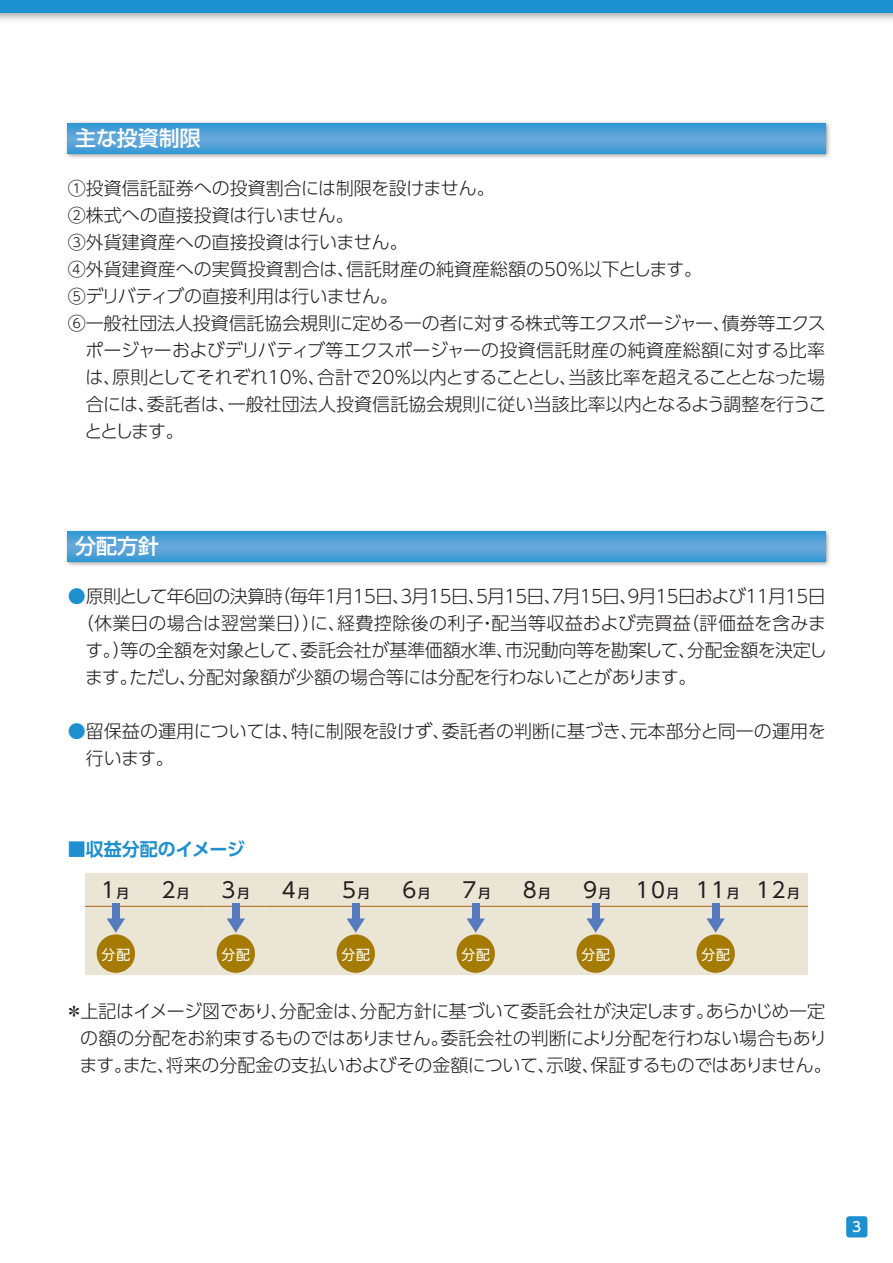
<style>
.page{position:relative;width:893px;height:1263px;background:#fff}
.page>*{position:absolute;margin:0;border:0;box-sizing:border-box;transform-origin:0 0}
.t1{font:21.3px "UD Shin Go Pro";color:#231f20}
.t2{font:500 21px "Shin Go Pr 5";color:#fff}
.t3{font:300 18px/27px "UD Shin Go Pro";letter-spacing:-.01em;color:#231f20}
.t4{font:300 18px "UD Shin Go Pro";letter-spacing:-.045em;color:#231f20}
.t5{font:300 18px "UD Shin Go Pro";letter-spacing:.02em;color:#231f20}
.t6{font:700 18px "UD Shin Go Pro De";letter-spacing:-.01em;color:#1d90d0}
.t7{font:13.8px "UD Shin Go Pro";letter-spacing:.07em;color:#fff}
.t8{font:500 13.8px "UD Shin Go Pro";color:#fff}
.s1{color:#1d90d0}
.s2{font-weight:500;font-size:12.75px}
</style>
<div class="page">
<div style="left:0;top:0;width:893px;height:24px;background:#231f20;opacity:.5"></div>
<div style="left:0;top:0;width:893px;height:13px;background:#1d90d0"></div>
<div style="left:846px;top:1216px;width:21px;height:21px;background:#1d90d0;border-radius:3px"></div>
<div style="left:65px;top:120px;width:766px;height:40px;background:#231f20;opacity:.5"></div>
<svg style="left:68px;top:123px;width:757px;height:30px;background:#4da0d7"></svg>
<div style="left:65px;top:528px;width:766px;height:39px;background:#231f20;opacity:.5"></div>
<svg style="left:68px;top:531px;width:757px;height:30px;background:#4ea0d7"></svg>
<div style="left:85px;top:873px;width:723px;height:102px;background:#eae5d5"></div>
<hr style="left:85px;top:906px;width:60px;height:1px;background:#ab650c">
<hr style="left:145px;top:906px;width:61px;height:1px;background:#ab650c">
<hr style="left:206px;top:906px;width:60px;height:1px;background:#ab650c">
<hr style="left:266px;top:906px;width:60px;height:1px;background:#ab650c">
<hr style="left:326px;top:906px;width:60px;height:1px;background:#ab650c">
<hr style="left:386px;top:906px;width:60px;height:1px;background:#ab650c">
<hr style="left:446px;top:906px;width:61px;height:1px;background:#ab650c">
<hr style="left:507px;top:906px;width:60px;height:1px;background:#ab650c">
<hr style="left:567px;top:906px;width:60px;height:1px;background:#ab650c">
<hr style="left:627px;top:906px;width:60px;height:1px;background:#ab650c">
<hr style="left:687px;top:906px;width:61px;height:1px;background:#ab650c">
<hr style="left:748px;top:906px;width:60px;height:1px;background:#ab650c">
<div style="left:112px;top:903px;width:8px;height:19px;background:#557bbe"></div>
<svg style="left:107px;top:918px;width:18px;height:15px"></svg>
<div style="left:97px;top:934px;width:38px;height:39px;background:#a67b03;border-radius:50%"></div>
<div style="left:232px;top:903px;width:8px;height:19px;background:#557bbe"></div>
<svg style="left:227px;top:918px;width:18px;height:15px"></svg>
<div style="left:217px;top:934px;width:38px;height:39px;background:#a67b03;border-radius:50%"></div>
<div style="left:352px;top:903px;width:8px;height:19px;background:#557bbe"></div>
<svg style="left:347px;top:918px;width:18px;height:15px"></svg>
<div style="left:337px;top:934px;width:38px;height:39px;background:#a67b03;border-radius:50%"></div>
<div style="left:472px;top:903px;width:8px;height:19px;background:#557bbe"></div>
<svg style="left:467px;top:918px;width:18px;height:15px"></svg>
<div style="left:457px;top:934px;width:38px;height:39px;background:#a67b03;border-radius:50%"></div>
<div style="left:592px;top:903px;width:7px;height:19px;background:#557bbe"></div>
<svg style="left:586px;top:918px;width:19px;height:15px"></svg>
<div style="left:576px;top:934px;width:39px;height:39px;background:#a67b03;border-radius:50%"></div>
<div style="left:712px;top:903px;width:7px;height:19px;background:#557bbe"></div>
<svg style="left:706px;top:918px;width:19px;height:15px"></svg>
<div style="left:696px;top:934px;width:39px;height:39px;background:#a67b03;border-radius:50%"></div>
<p class="t2" style="left:75px;top:121px;width:127px">主な投資制限</p>
<p class="t3" style="left:68px;top:174px;width:428px">①投資信託証券への投資割合には制限を設けません。</p>
<p class="t3" style="left:68px;top:201px;width:288px">②株式への直接投資は行いません。</p>
<p class="t3" style="left:68px;top:228px;width:342px">③外貨建資産への直接投資は行いません。</p>
<p class="t3" style="left:68px;top:255px;width:636px">④外貨建資産への実質投資割合は、信託財産の純資産総額の50％以下とします。</p>
<p class="t3" style="left:68px;top:282px;width:332px">⑤デリバティブの直接利用は行いません。</p>
<p class="t3" style="left:68px;top:309px;width:760px">⑥一般社団法人投資信託協会規則に定める一の者に対する株式等エクスポージャー、債券等エクス</p>
<p class="t3" style="left:85px;top:336px;width:741px">ポージャーおよびデリバティブ等エクスポージャーの投資信託財産の純資産総額に対する比率</p>
<p class="t3" style="left:85px;top:363px;width:741px">は、原則としてそれぞれ10％、合計で20％以内とすることとし、当該比率を超えることとなった場</p>
<p class="t3" style="left:86px;top:390px;width:742px">合には、委託者は、一般社団法人投資信託協会規則に従い当該比率以内となるよう調整を行うこ</p>
<p class="t3" style="left:85px;top:417px;width:101px">ととします。</p>
<p class="t2" style="left:75px;top:529px;width:86px">分配方針</p>
<p class="t4" style="left:68px;top:581px;width:759px"><span class="s1">●</span>原則として年６回の決算時（毎年１月15日、３月15日、５月15日、７月15日、９月15日および11月15日</p>
<p class="t5" style="left:76px;top:608px;width:752px">（休業日の場合は翌営業日））に、経費控除後の利子・配当等収益および売買益（評価益を含みま</p>
<p class="t3" style="left:85px;top:636px;width:743px">す。）等の全額を対象として、委託会社が基準価額水準、市況動向等を勘案して、分配金額を決定し</p>
<p class="t3" style="left:85px;top:663px;width:613px">ます。ただし、分配対象額が少額の場合等には分配を行わないことがあります。</p>
<p class="t3" style="left:86px;top:717px;width:741px;text-indent:-18px"><span class="s1">●</span>留保益の運用については、特に制限を設けず、委託者の判断に基づき、元本部分と同一の運用を行います。</p>
<p class="t6" style="left:68px;top:834px;width:179px">■収益分配のイメージ</p>
<p class="t1" style="left:101px;top:872px;width:30px">1<span class="s2">月</span></p>
<p class="t1" style="left:161px;top:872px;width:30px">2<span class="s2">月</span></p>
<p class="t1" style="left:222px;top:872px;width:30px">3<span class="s2">月</span></p>
<p class="t1" style="left:282px;top:872px;width:30px">4<span class="s2">月</span></p>
<p class="t1" style="left:342px;top:872px;width:30px">5<span class="s2">月</span></p>
<p class="t1" style="left:402px;top:872px;width:30px">6<span class="s2">月</span></p>
<p class="t1" style="left:463px;top:872px;width:30px">7<span class="s2">月</span></p>
<p class="t1" style="left:523px;top:872px;width:30px">8<span class="s2">月</span></p>
<p class="t1" style="left:583px;top:872px;width:218px">9<span class="s2">月</span> 10<span class="s2">月</span> 11<span class="s2">月</span> 12<span class="s2">月</span></p>
<p class="t7" style="left:102px;top:943px;width:30px">分配</p>
<p class="t7" style="left:221px;top:943px;width:30px">分配</p>
<p class="t7" style="left:341px;top:943px;width:30px">分配</p>
<p class="t7" style="left:461px;top:943px;width:30px">分配</p>
<p class="t7" style="left:581px;top:943px;width:30px">分配</p>
<p class="t7" style="left:701px;top:943px;width:30px">分配</p>
<p class="t3" style="left:80px;top:997px;width:754px;text-indent:-15px">＊上記はイメージ図であり、分配金は、分配方針に基づいて委託会社が決定します。あらかじめ一定の額の分配をお約束するものではありません。委託会社の判断により分配を行わない場合もあります。また、将来の分配金の支払いおよびその金額について、示唆、保証するものではありません。</p>
<p class="t8" style="left:852px;top:1216px;width:11px">3</p>
</div>
